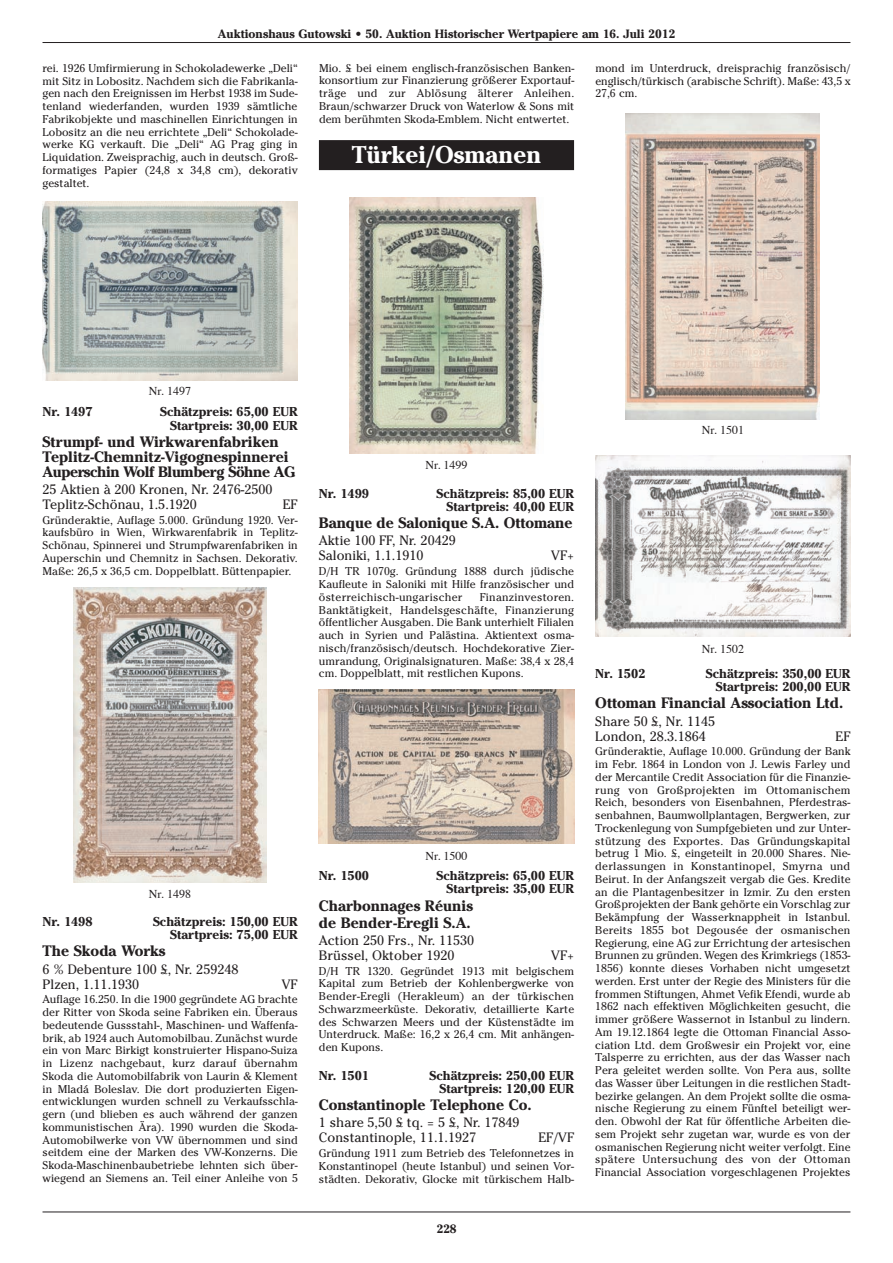
<style>
.page{position:relative;width:893px;height:1263px;background:#fff}
.page>*{position:absolute;margin:0;border:0;box-sizing:border-box;transform-origin:0 0}
.t1{font:700 24px "Cheltenham";color:#fff}
.t2{font:700 15px/15px "Cheltenham";color:#231f20}
.t3{font:13.5px/15px "Cheltenham";color:#231f20}
.t4{font:700 12.75px/13.5px "Cheltenham";color:#231f20;text-align:right}
.t5{font:700 12px "Cheltenham";color:#231f20}
.t6{font:12px "Times";color:#231f20}
.t7{font:11.25px/12.8px "Cheltenham";color:#231f20;text-align:justify}
</style>
<div class="page">
<div style="left:319px;top:140px;width:255px;height:30px;background:#231f20"></div>
<hr style="left:43px;top:42px;width:807px;height:1px;background:#231f20">
<hr style="left:43px;top:1211px;width:807px;height:1px;background:#231f20">
<img style="left:43px;top:201px;width:255px;height:180px">
<img style="left:73px;top:587px;width:194px;height:295px">
<img style="left:349px;top:197px;width:195px;height:257px">
<img style="left:319px;top:689px;width:255px;height:154px">
<img style="left:626px;top:114px;width:194px;height:305px">
<img style="left:595px;top:456px;width:255px;height:180px">
<p class="t5" style="left:218px;top:30px;width:459px">Auktionshaus Gutowski • 50. Auktion Historischer Wertpapiere am 16. Juli 2012</p>
<p class="t7" style="left:43px;top:62px;width:257px">rei. 1926 Umfirmierung in Schokoladewerke „Deli“ mit Sitz in Lobositz. Nachdem sich die Fabrikanla&shy;gen nach den Ereignissen im Herbst 1938 im Sude&shy;tenland wiederfanden, wurden 1939 sämtliche Fabrikobjekte und maschinellen Einrichtungen in Lobositz an die neu errichtete „Deli“ Schokolade&shy;werke KG verkauft. Die „Deli“ AG Prag ging in Liquidation. Zweisprachig, auch in deutsch. Groß&shy;formatiges Papier (24,8 x 34,8 cm), dekorativ gestaltet.</p>
<p class="t7" style="left:319px;top:61px;width:257px">Mio. £ bei einem englisch-französischen Banken&shy;konsortium zur Finanzierung größerer Exportauf&shy;träge und zur Ablösung älterer Anleihen.<br>Braun/schwarzer Druck von Waterlow &amp; Sons mit dem berühmten Skoda-Emblem. Nicht entwertet.</p>
<h1 class="t1" style="left:352px;top:146px;width:191px">Türkei/Osmanen</h1>
<p class="t7" style="left:595px;top:62px;width:257px">mond im Unterdruck, dreisprachig französisch/ englisch/türkisch (arabische Schrift). Maße: 43,5 x 27,6 cm.</p>
<p class="t6" style="left:149px;top:386px;width:44px">Nr. 1497</p>
<p class="t4" style="left:43px;top:406px;width:52px">Nr. 1497</p>
<p class="t4" style="left:160px;top:406px;width:139px">Schätzpreis: 65,00 EUR<br>Startpreis: 30,00 EUR</p>
<h2 class="t2" style="left:43px;top:436px;width:255px">Strumpf- und Wirkwarenfabriken<br>Teplitz-Chemnitz-Vigognespinnerei<br>Auperschin Wolf Blumberg Söhne AG</h2>
<p class="t3" style="left:43px;top:482px;width:231px">25 Aktien à 200 Kronen, Nr. 2476-2500<br>Teplitz-Schönau, 1.5.1920</p>
<p class="t3" style="left:283px;top:497px;width:16px">EF</p>
<p class="t7" style="left:43px;top:513px;width:257px">Gründeraktie, Auflage 5.000. Gründung 1920. Ver&shy;kaufsbüro in Wien, Wirkwarenfabrik in Teplitz-Schönau, Spinnerei und Strumpfwarenfabriken in Auperschin und Chemnitz in Sachsen. Dekorativ.<br>Maße: 26,5 x 36,5 cm. Doppelblatt. Büttenpapier.</p>
<p class="t6" style="left:425px;top:460px;width:44px">Nr. 1499</p>
<p class="t4" style="left:319px;top:488px;width:52px">Nr. 1499</p>
<p class="t4" style="left:437px;top:488px;width:139px">Schätzpreis: 85,00 EUR<br>Startpreis: 40,00 EUR</p>
<h2 class="t2" style="left:319px;top:517px;width:255px">Banque de Salonique S.A. Ottomane</h2>
<p class="t3" style="left:319px;top:533px;width:138px">Aktie 100 FF, Nr. 20429<br>Saloniki, 1.1.1910</p>
<p class="t3" style="left:551px;top:548px;width:24px">VF+</p>
<p class="t7" style="left:319px;top:565px;width:257px">D/H TR 1070g. Gründung 1888 durch jüdische Kaufleute in Saloniki mit Hilfe französischer und österreichisch-ungarischer</p>
<p class="t7" style="left:319px;top:590px;width:257px;text-indent:161px">Finanzinvestoren.<br>Banktätigkeit, Handelsgeschäfte, Finanzierung öffentlicher Ausgaben. Die Bank unterhielt Filialen auch in Syrien und Palästina. Aktientext osma&shy;nisch/französisch/deutsch. Hochdekorative Zier&shy;umrandung, Originalsignaturen. Maße: 38,4 x 28,4 cm. Doppelblatt, mit restlichen Kupons.</p>
<p class="t6" style="left:149px;top:889px;width:44px">Nr. 1498</p>
<p class="t4" style="left:43px;top:916px;width:52px">Nr. 1498</p>
<p class="t4" style="left:153px;top:916px;width:146px">Schätzpreis: 150,00 EUR<br>Startpreis: 75,00 EUR</p>
<h2 class="t2" style="left:43px;top:945px;width:124px">The Skoda Works</h2>
<p class="t3" style="left:43px;top:961px;width:197px">6 % Debenture 100 £, Nr. 259248<br>Plzen, 1.11.1930</p>
<p class="t3" style="left:282px;top:976px;width:17px">VF</p>
<p class="t7" style="left:43px;top:993px;width:257px">Auflage 16.250. In die 1900 gegründete AG brachte der Ritter von Skoda seine Fabriken ein. Überaus bedeutende Gussstahl-, Maschinen- und Waffenfa&shy;brik, ab 1924 auch Automobilbau. Zunächst wurde ein von Marc Birkigt konstruierter Hispano-Suiza in Lizenz nachgebaut, kurz darauf übernahm Skoda die Automobilfabrik von Laurin &amp; Klement in Mladá Boleslav. Die dort produzierten Eigen&shy;entwicklungen wurden schnell zu Verkaufsschla&shy;gern (und blieben es auch während der ganzen kommunistischen Ära). 1990 wurden die Skoda-Automobilwerke von VW übernommen und sind seitdem eine der Marken des VW-Konzerns. Die Skoda-Maschinenbaubetriebe lehnten sich über&shy;wiegend an Siemens an. Teil einer Anleihe von 5</p>
<p class="t6" style="left:425px;top:851px;width:44px">Nr. 1500</p>
<p class="t4" style="left:319px;top:870px;width:52px">Nr. 1500</p>
<p class="t4" style="left:437px;top:870px;width:139px">Schätzpreis: 65,00 EUR<br>Startpreis: 35,00 EUR</p>
<h2 class="t2" style="left:319px;top:898px;width:156px;line-height:17.1px">Charbonnages Réunis de Bender-Eregli S.A.</h2>
<p class="t3" style="left:319px;top:932px;width:157px">Action 250 Frs., Nr. 11530<br>Brüssel, Oktober 1920</p>
<p class="t3" style="left:551px;top:947px;width:24px">VF+</p>
<p class="t7" style="left:319px;top:964px;width:257px">D/H TR 1320. Gegründet 1913 mit belgischem Kapital zum Betrieb der Kohlenbergwerke von Bender-Eregli (Herakleum) an der türkischen Schwarzmeerküste. Dekorativ, detaillierte Karte des Schwarzen Meers und der Küstenstädte im Unterdruck. Maße: 16,2 x 26,4 cm. Mit anhängen&shy;den Kupons.</p>
<p class="t4" style="left:319px;top:1070px;width:52px">Nr. 1501</p>
<p class="t4" style="left:429px;top:1070px;width:146px">Schätzpreis: 250,00 EUR<br>Startpreis: 120,00 EUR</p>
<h2 class="t2" style="left:319px;top:1099px;width:214px">Constantinople Telephone Co.</h2>
<p class="t3" style="left:319px;top:1115px;width:202px">1 share 5,50 £ tq. = 5 £, Nr. 17849<br>Constantinople, 11.1.1927</p>
<p class="t3" style="left:538px;top:1130px;width:37px">EF/VF</p>
<p class="t7" style="left:319px;top:1147px;width:257px">Gründung 1911 zum Betrieb des Telefonnetzes in Konstantinopel (heute Istanbul) und seinen Vor&shy;städten. Dekorativ, Glocke mit türkischem Halb-</p>
<p class="t5" style="left:436px;top:1225px;width:22px">228</p>
<p class="t6" style="left:702px;top:425px;width:44px">Nr. 1501</p>
<p class="t6" style="left:702px;top:644px;width:44px">Nr. 1502</p>
<p class="t4" style="left:595px;top:668px;width:52px">Nr. 1502</p>
<p class="t4" style="left:706px;top:668px;width:146px">Schätzpreis: 350,00 EUR<br>Startpreis: 200,00 EUR</p>
<h2 class="t2" style="left:595px;top:697px;width:249px">Ottoman Financial Association Ltd.</h2>
<p class="t3" style="left:595px;top:713px;width:121px">Share 50 £, Nr. 1145<br>London, 28.3.1864</p>
<p class="t3" style="left:836px;top:728px;width:16px">EF</p>
<p class="t7" style="left:595px;top:745px;width:257px">Gründeraktie, Auflage 10.000. Gründung der Bank im Febr. 1864 in London von J. Lewis Farley und der Mercantile Credit Association für die Finanzie&shy;rung von Großprojekten im Ottomanischem Reich, besonders von Eisenbahnen, Pferdestras&shy;senbahnen, Baumwollplantagen, Bergwerken, zur Trockenlegung von Sumpfgebieten und zur Unter&shy;stützung des Exportes. Das Gründungskapital betrug 1 Mio. £, eingeteilt in 20.000 Shares. Nie&shy;derlassungen in Konstantinopel, Smyrna und Beirut. In der Anfangszeit vergab die Ges. Kredite an die Plantagenbesitzer in Izmir. Zu den ersten Großprojekten der Bank gehörte ein Vorschlag zur Bekämpfung der Wasserknappheit in Istanbul.<br>Bereits 1855 bot Degousée der osmanischen Regierung, eine AG zur Errichtung der artesischen Brunnen zu gründen. Wegen des Krimkriegs (1853- 1856) konnte dieses Vorhaben nicht umgesetzt werden. Erst unter der Regie des Ministers für die frommen Stiftungen, Ahmet Vefik Efendi, wurde ab 1862 nach effektiven Möglichkeiten gesucht, die immer größere Wassernot in Istanbul zu lindern.<br>Am 19.12.1864 legte die Ottoman Financial Asso&shy;ciation Ltd. dem Großwesir ein Projekt vor, eine Talsperre zu errichten, aus der das Wasser nach Pera geleitet werden sollte. Von Pera aus, sollte das Wasser über Leitungen in die restlichen Stadt&shy;bezirke gelangen. An dem Projekt sollte die osma&shy;nische Regierung zu einem Fünftel beteiligt wer&shy;den. Obwohl der Rat für öffentliche Arbeiten die&shy;sem Projekt sehr zugetan war, wurde es von der osmanischen Regierung nicht weiter verfolgt. Eine spätere Untersuchung des von der Ottoman Financial Association vorgeschlagenen Projektes</p>
</div>
